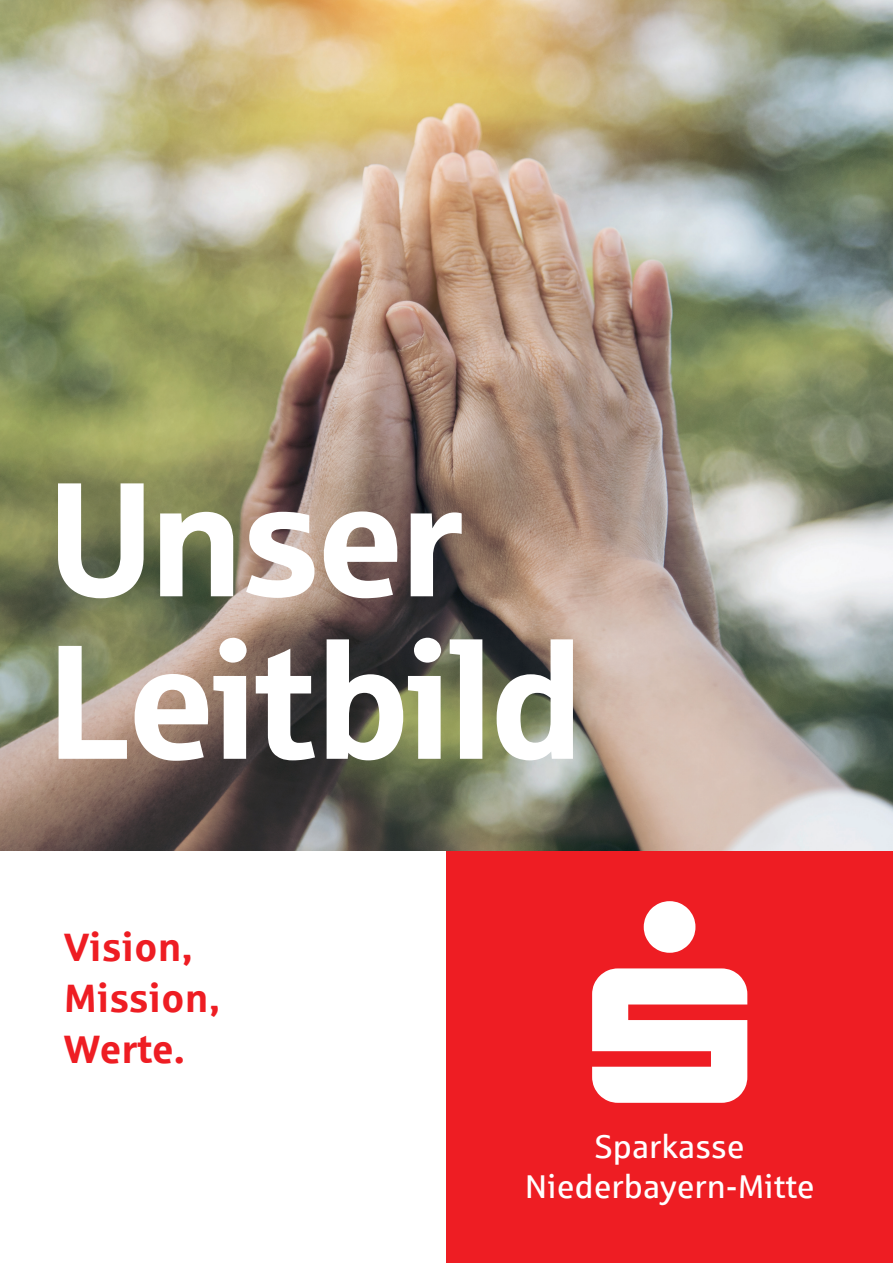
<style>
.page{position:relative;width:893px;height:1263px;background:#fff}
.page>*{position:absolute;margin:0;border:0;box-sizing:border-box;transform-origin:0 0}
.t1{font:162.45px/162.4px "Sparkasse Head";color:#fff}
.t2{font:700 39.75px/51px "Sparkasse Rg";color:#ee1d23}
.t3{font:33px/39.6px "Sparkasse Rg";color:#fff;text-align:center}
</style>
<div class="page">
<div style="left:446px;top:842px;width:447px;height:421px;background:#ee1d23"></div>
<img style="left:0;top:0;width:893px;height:850px">
<h1 class="t1" style="left:50px;top:452px;width:533px">Unser<br>Leitbild</h1>
<p class="t2" style="left:64px;top:920px;width:157px">Vision,<br>Mission,<br>Werte.</p>
<p class="t3" style="left:525px;top:1126px;width:291px">Sparkasse<br>Niederbayern-Mitte</p>
</div>
